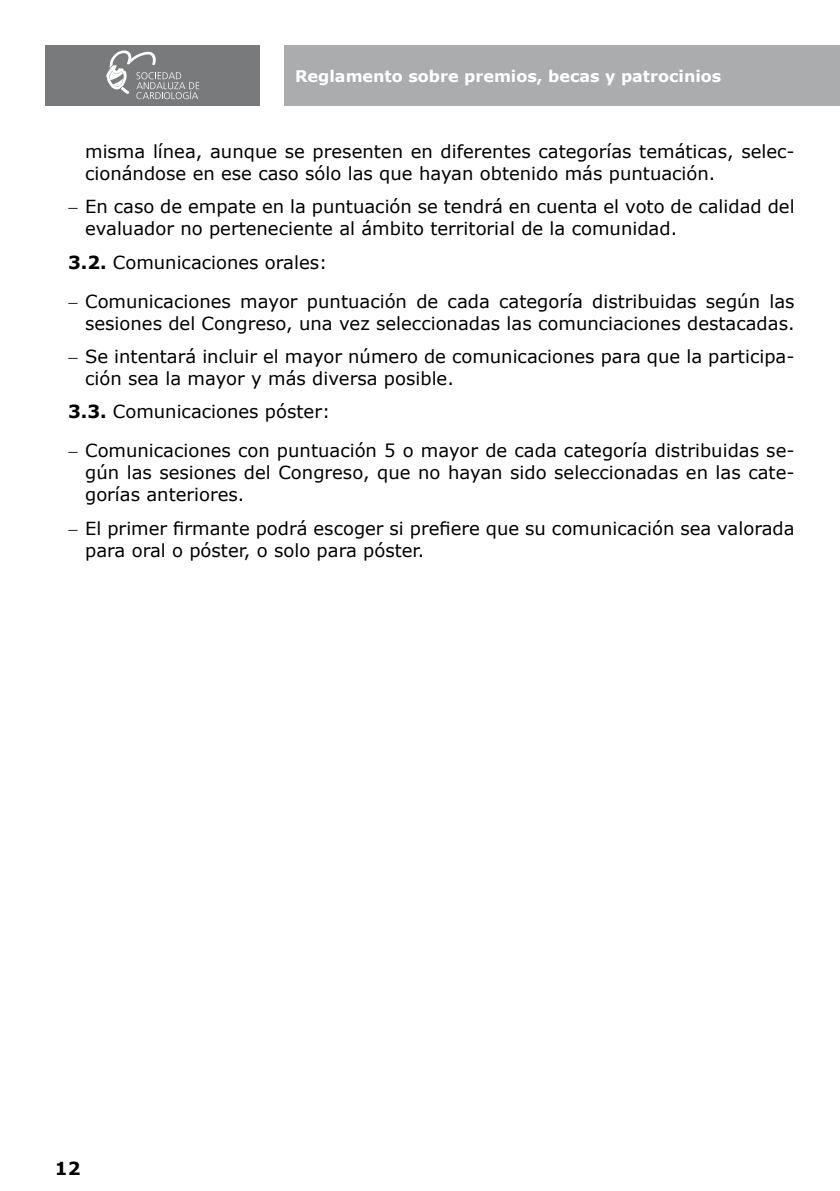
<style>
.page{position:relative;width:840px;height:1191px;background:#fff}
.page>*{position:absolute;margin:0;border:0;box-sizing:border-box;transform-origin:0 0}
.t1{font:18px/22px "Verdana";color:#000}
.t2{font:700 18px "Verdana";color:#000}
.t3{font:700 16px "Verdana";color:#fff}
.s1{font-weight:700}
</style>
<div class="page">
<div style="left:284px;top:45px;width:555px;height:61px;background:#abacae"></div>
<div style="left:45px;top:45px;width:215px;height:61px;background:#797a7c"></div>
<svg style="left:106px;top:50px;width:93px;height:49px"></svg>
<p class="t3" style="left:295px;top:64px;width:427px">Reglamento sobre premios, becas y patrocinios</p>
<p class="t1" style="left:85px;top:140px;width:710px">misma línea, aunque se presenten en diferentes categorías temáticas, selec&shy;cionándose en ese caso sólo las que hayan obtenido más puntuación.</p>
<p class="t1" style="left:85px;top:195px;width:710px;text-indent:-17px">− En caso de empate en la puntuación se tendrá en cuenta el voto de calidad del evaluador no perteneciente al ámbito territorial de la comunidad.</p>
<p class="t1" style="left:68px;top:242px;width:727px;line-height:39px"><span class="s1">3.2.</span> Comunicaciones orales:<br>− Comunicaciones mayor puntuación de cada categoría distribuidas según las</p>
<p class="t1" style="left:68px;top:306px;width:727px;line-height:33.4px;text-align:right">sesiones del Congreso, una vez seleccionadas las comunciaciones destacadas.<br>− Se intentará incluir el mayor número de comunicaciones para que la participa-</p>
<p class="t1" style="left:68px;top:361px;width:387px;line-height:33.4px;text-indent:17px">ción sea la mayor y más diversa posible.<br><span class="s1">3.3.</span> Comunicaciones póster:</p>
<p class="t1" style="left:85px;top:439px;width:710px;text-align:justify;text-indent:-17px">− Comunicaciones con puntuación 5 o mayor de cada categoría distribuidas se&shy;gún las sesiones del Congreso, que no hayan sido seleccionadas en las cate&shy;gorías anteriores.</p>
<p class="t1" style="left:85px;top:517px;width:710px;text-indent:-17px">− El primer firmante podrá escoger si prefiere que su comunicación sea valorada para oral o póster, o solo para póster.</p>
<p class="t2" style="left:55px;top:1155px;width:27px">12</p>
</div>
